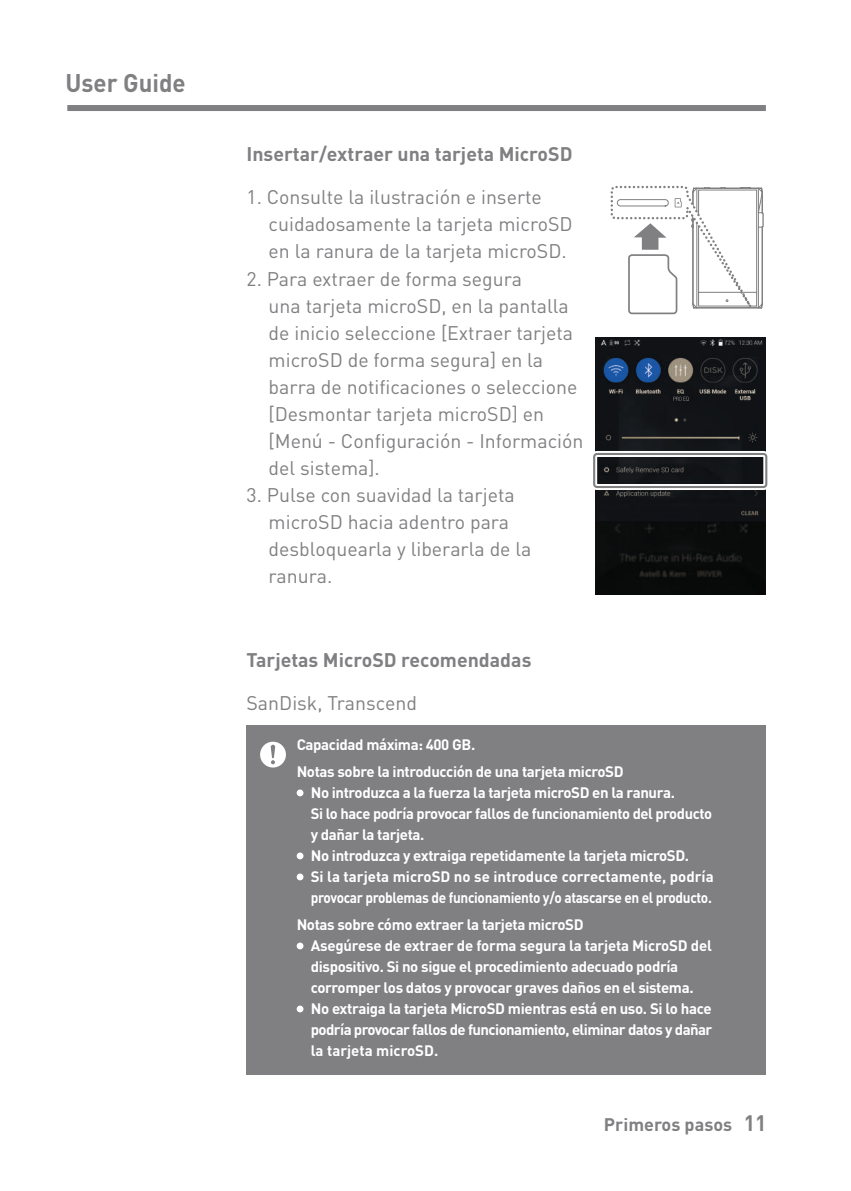
<style>
.page{position:relative;width:851px;height:1191px;background:#fff}
.page>*{position:absolute;margin:0;border:0;box-sizing:border-box;transform-origin:0 0}
.t1{font:700 25.2px "DINOT";color:#808083;scale:.95 1}
.t2{font:19.5px/27px "DINOT";color:#808083}
.t3{font:700 19.5px "DINOT";color:#808083}
.t4{font:700 18px "DINOT";color:#808083}
.t5{font:700 15px/21px "DINOT";letter-spacing:-.025em;color:#fff}
.s1{font-size:22.2px}
</style>
<div class="page">
<div style="left:67px;top:105px;width:698px;height:6px;background:#808083"></div>
<img style="left:595px;top:337px;width:170px;height:258px">
<svg style="left:670px;top:396px;width:21px;height:6px"></svg>
<img style="left:673px;top:396px;width:15px;height:5px">
<svg style="left:610px;top:185px;width:154px;height:130px"></svg>
<div style="left:591px;top:451px;width:178px;height:39px;border:6px solid #fff;border-radius:3px"></div>
<div style="left:593px;top:453px;width:174px;height:35px;border:2px solid #808083;border-radius:3px"></div>
<div style="left:247px;top:725px;width:518px;height:349px;background:#808083"></div>
<svg style="left:260px;top:741px;width:26px;height:26px"></svg>
<div style="left:296px;top:789px;width:7px;height:7px;background:#fff;border-radius:50%"></div>
<div style="left:296px;top:852px;width:7px;height:7px;background:#fff;border-radius:50%"></div>
<div style="left:296px;top:873px;width:7px;height:7px;background:#fff;border-radius:50%"></div>
<div style="left:296px;top:942px;width:7px;height:7px;background:#fff;border-radius:50%"></div>
<div style="left:296px;top:1005px;width:7px;height:7px;background:#fff;border-radius:50%"></div>
<h1 class="t1" style="left:65px;top:66px;width:128px">User Guide</h1>
<h2 class="t3" style="left:246px;top:142px;width:327px">Insertar/extraer una tarjeta MicroSD</h2>
<h2 class="t2" style="left:268px;top:184px;width:305px;text-indent:-22px">1. Consulte la ilustración e inserte cuidadosamente la tarjeta microSD en la ranura de la tarjeta microSD.</h2>
<p class="t2" style="left:268px;top:265px;width:316px;text-indent:-22px">2. Para extraer de forma segura<br>una tarjeta microSD, en la pantalla de inicio seleccione [Extraer tarjeta microSD de forma segura] en la barra de notificaciones o seleccione [Desmontar tarjeta microSD] en [Menú - Configuración - Información del sistema].</p>
<h2 class="t2" style="left:268px;top:481px;width:264px;text-indent:-22px">3. Pulse con suavidad la tarjeta microSD hacia adentro para desbloquearla y liberarla de la ranura.</h2>
<h2 class="t3" style="left:246px;top:647px;width:286px">Tarjetas MicroSD recomendadas</h2>
<h2 class="t2" style="left:246px;top:689px;width:172px">SanDisk, Transcend</h2>
<p class="t5" style="left:296px;top:730px;width:328px;line-height:27px">Capacidad máxima: 400 GB.<br>Notas sobre la introducción de una tarjeta microSD</p>
<p class="t5" style="left:311px;top:781px;width:404px">No introduzca a la fuerza la tarjeta microSD en la ranura.<br>Si lo hace podría provocar fallos de funcionamiento del producto y dañar la tarjeta.<br>No introduzca y extraiga repetidamente la tarjeta microSD.<br>Si la tarjeta microSD no se introduce correctamente, podría provocar problemas de funcionamiento y/o atascarse en el producto.</p>
<p class="t5" style="left:311px;top:913px;width:403px;text-indent:-14px">Notas sobre cómo extraer la tarjeta microSD<br>Asegúrese de extraer de forma segura la tarjeta MicroSD del dispositivo. Si no sigue el procedimiento adecuado podría corromper los datos y provocar graves daños en el sistema.<br>No extraiga la tarjeta MicroSD mientras está en uso. Si lo hace podría provocar fallos de funcionamiento, eliminar datos y dañar la tarjeta microSD.</p>
<p class="t4" style="left:603px;top:1112px;width:164px">Primeros pasos <span class="s1">11</span></p>
</div>
